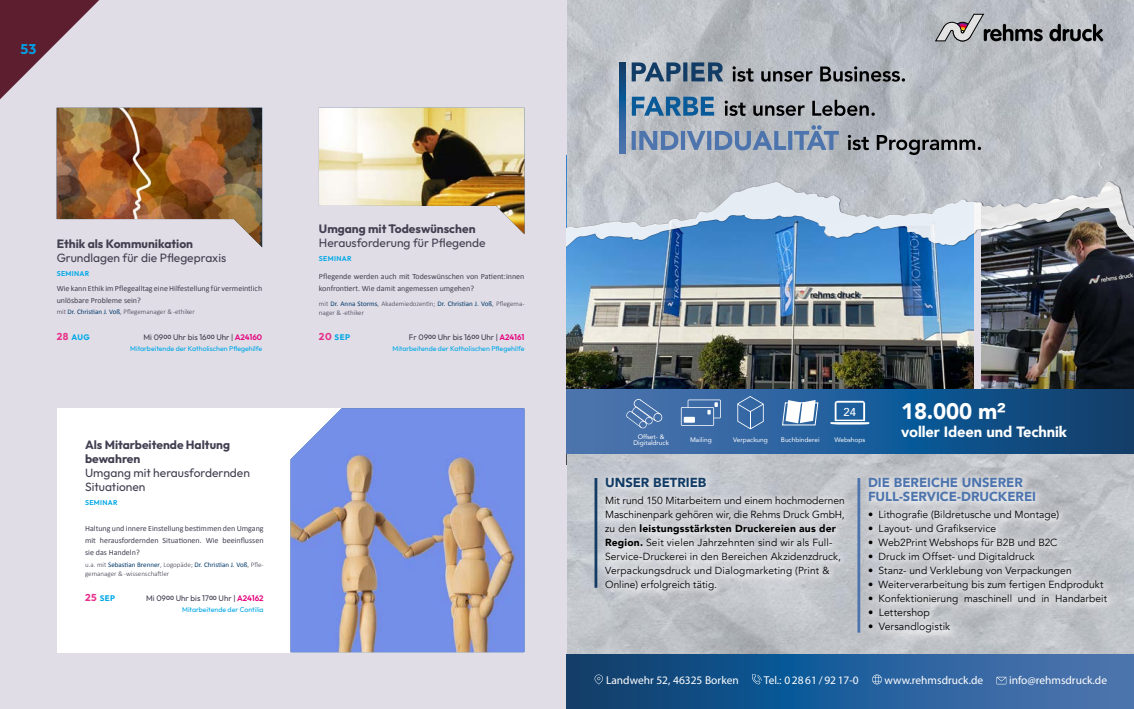
<style>
.page{position:relative;width:1134px;height:709px;background:#e0dde6}
.page>*{position:absolute;margin:0;border:0;box-sizing:border-box;transform-origin:0 0}
.t1{font:900 22.4px "Avenir";letter-spacing:-.01em;color:#fff}
.t2{font:900 14.9px "Avenir";letter-spacing:-.01em;color:#fff}
.t3{font:700 14px "Outfit";color:#009fe3}
.t4{font:900 13px/14px "Avenir";color:#4d74ad}
.t5{font:900 13px "Avenir";color:#123c65}
.t6{font:12px/14px "Outfit";color:#423f51}
.t7{font:700 12px/14px "Outfit";color:#423f51}
.t8{font:11.4px "Myriad Pro";color:#fff}
.t9{font:500 11.3px "Avenir";color:#fff}
.t10{font:10.5px "Avenir";letter-spacing:.005em;color:#000}
.t11{font:10.3px/14px "Avenir";letter-spacing:.005em;color:#000}
.t12{font:10.2px/13.8px "Avenir";letter-spacing:.015em;color:#000}
.t13{font:8px/12px "Calibri";color:#423f51}
.t14{font:8px "Outfit";color:#423f51}
.t15{font:700 8px "Outfit";letter-spacing:.05em;color:#00a8e7}
.t16{font:300 7px/9px "Calibri";color:#423f51}
.t17{font:7px "Outfit";color:#00a8e7}
.t18{font:600 7px "Outfit";letter-spacing:.05em;color:#00a8e7}
.t19{font:6.5px/6.5px "Avenir";color:#fff;text-align:center}
.s1{font-weight:400;color:#003869}
.s2{font-size:10px;color:#e8308a}
.s3{font-weight:600;color:#e6007d}
.s4{font-weight:900}
</style>
<div class="page">
<div style="left:57px;top:408px;width:467px;height:244px;background:#fff"></div>
<img style="left:291px;top:408px;width:233px;height:244px">
<svg style="left:0;top:0;width:262px;height:219px"></svg>
<img style="left:57px;top:108px;width:205px;height:139px">
<img style="left:319px;top:108px;width:205px;height:126px">
<img style="left:981px;top:155px;width:153px;height:235px">
<img style="left:567px;top:256px;width:406px;height:134px">
<img style="left:567px;top:453px;width:567px;height:201px">
<img style="left:567px;top:0;width:541px;height:181px">
<div style="left:567px;top:181px;width:567px;height:75px;background:#000;opacity:.6"></div>
<svg style="left:567px;top:181px;width:567px;height:73px"></svg>
<svg style="left:567px;top:654px;width:567px;height:55px;background:#245c95"></svg>
<svg style="left:594px;top:674px;width:9px;height:10px"></svg>
<svg style="left:752px;top:674px;width:10px;height:10px"></svg>
<svg style="left:872px;top:674px;width:10px;height:10px"></svg>
<svg style="left:996px;top:676px;width:10px;height:8px"></svg>
<svg style="left:619px;top:62px;width:6px;height:91px"></svg>
<svg style="left:848px;top:135px;width:133px;height:20px;background:#898c91"></svg>
<svg style="left:632px;top:125px;width:207px;height:25px;background:#8ea0b9"></svg>
<svg style="left:725px;top:100px;width:150px;height:16px;background:#7d8085"></svg>
<svg style="left:632px;top:97px;width:82px;height:19px;background:#5585aa"></svg>
<svg style="left:732px;top:66px;width:173px;height:16px;background:#7c7e83"></svg>
<svg style="left:632px;top:62px;width:91px;height:19px;background:#607890"></svg>
<svg style="left:1049px;top:24px;width:54px;height:17px"></svg>
<svg style="left:935px;top:14px;width:108px;height:27px;background:#999a9e"></svg>
<svg style="left:567px;top:390px;width:567px;height:63px;background:#225a92"></svg>
<svg style="left:626px;top:399px;width:37px;height:29px"></svg>
<svg style="left:681px;top:399px;width:40px;height:27px"></svg>
<svg style="left:737px;top:396px;width:27px;height:33px"></svg>
<svg style="left:781px;top:400px;width:38px;height:26px"></svg>
<svg style="left:830px;top:401px;width:40px;height:23px"></svg>
<div style="left:599px;top:471px;width:255px;height:129px;background:#fff;opacity:.7"></div>
<hr style="left:594px;top:479px;width:3px;height:107px;background:#123c65">
<div style="left:862px;top:471px;width:255px;height:171px;background:#fff;opacity:.7"></div>
<hr style="left:857px;top:479px;width:3px;height:152px;background:#4d74ad">
<h3 class="t3" style="left:21px;top:41px;width:17px">53</h3>
<p class="t7" style="left:57px;top:237px;width:138px">Ethik als Kommunikation</p>
<p class="t6" style="left:57px;top:251px;width:171px">Grundlagen für die Pflegepraxis</p>
<p class="t18" style="left:57px;top:269px;width:34px">SEMINAR</p>
<p class="t13" style="left:57px;top:282px;width:207px">Wie kann Ethik im Pflegealltag eine Hilfestellung für vermeintlich unlösbare Probleme sein?</p>
<p class="t16" style="left:57px;top:307px;width:140px">mit <span class="s1">Dr. Christian J. Voß</span>, Pflegemanager &amp; -ethiker</p>
<p class="t15" style="left:57px;top:332px;width:35px"><span class="s2">28</span> AUG</p>
<p class="t14" style="left:144px;top:333px;width:120px">Mi 09<sup>00</sup> Uhr bis 16<sup>00</sup> Uhr | <span class="s3">A24160</span></p>
<p class="t17" style="left:130px;top:344px;width:133px">Mitarbeitende der Katholischen Pflegehilfe</p>
<p class="t7" style="left:85px;top:437px;width:146px">Als Mitarbeitende Haltung bewahren</p>
<p class="t6" style="left:85px;top:465px;width:166px">Umgang mit herausfordernden<br>Situationen</p>
<p class="t18" style="left:85px;top:498px;width:34px">SEMINAR</p>
<p class="t13" style="left:85px;top:522px;width:180px;text-align:justify">Haltung und innere Einstellung bestimmen den Umgang mit herausfordernden Situationen. Wie beeinflussen sie das Handeln?</p>
<p class="t16" style="left:85px;top:559px;width:180px">u.a. mit <span class="s1">Sebastian Brenner</span>, Logopäde; <span class="s1">Dr. Christian J. Voß</span>, Pfle&shy;gemanager &amp; -wissenschaftler</p>
<p class="t15" style="left:85px;top:593px;width:32px"><span class="s2">25</span> SEP</p>
<p class="t14" style="left:146px;top:594px;width:119px">Mi 09<sup>00</sup> Uhr bis 17<sup>00</sup> Uhr | <span class="s3">A24162</span></p>
<p class="t17" style="left:182px;top:605px;width:83px">Mitarbeitende der Contilia</p>
<p class="t7" style="left:319px;top:222px;width:158px">Umgang mit Todeswünschen</p>
<p class="t6" style="left:319px;top:236px;width:168px">Herausforderung für Pflegende</p>
<p class="t18" style="left:319px;top:255px;width:34px">SEMINAR</p>
<p class="t13" style="left:319px;top:270px;width:207px">Pflegende werden auch mit Todeswünschen von Patient:innen konfrontiert. Wie damit angemessen umgehen?</p>
<p class="t16" style="left:319px;top:299px;width:207px">mit <span class="s1">Dr. Anna Storms</span>, Akademiedozentin; <span class="s1">Dr. Christian J. Voß</span>, Pflegema&shy;nager &amp; -ethiker</p>
<p class="t15" style="left:319px;top:333px;width:33px"><span class="s2">20</span> SEP</p>
<p class="t14" style="left:409px;top:333px;width:117px">Fr 09<sup>00</sup> Uhr bis 16<sup>00</sup> Uhr | <span class="s3">A24161</span></p>
<p class="t17" style="left:392px;top:345px;width:133px">Mitarbeitende der Katholischen Pflegehilfe</p>
<h1 class="t1" style="left:901px;top:392px;width:106px">18.000 m²</h1>
<h2 class="t2" style="left:901px;top:419px;width:167px">voller Ideen und Technik</h2>
<p class="t9" style="left:843px;top:402px;width:14px">24</p>
<p class="t19" style="left:633px;top:433px;width:37px">Offset- &amp;<br>Digitaldruck</p>
<p class="t19" style="left:690px;top:436px;width:23px">Mailing</p>
<p class="t19" style="left:733px;top:436px;width:36px">Verpackung</p>
<p class="t19" style="left:781px;top:436px;width:40px">Buchbinderei</p>
<p class="t19" style="left:834px;top:436px;width:32px">Webshops</p>
<p class="t5" style="left:605px;top:471px;width:103px">UNSER BETRIEB</p>
<p class="t11" style="left:605px;top:493px;width:241px">Mit rund 150 Mitarbeitern und einem hochmodernen Maschinenpark gehören wir, die Rehms Druck GmbH, zu den <span class="s4">leistungsstärksten Druckereien aus der Region.</span> Seit vielen Jahrzehnten sind wir als Full-Service-Druckerei in den Bereichen Akzidenzdruck,</p>
<p class="t12" style="left:605px;top:563px;width:226px">Verpackungsdruck und Dialogmarketing (Print &amp;<br>Online) erfolgreich tätig.</p>
<p class="t4" style="left:868px;top:475px;width:170px">DIE BEREICHE UNSERER<br>FULL-SERVICE-DRUCKEREI</p>
<p class="t11" style="left:868px;top:507px;width:193px">• Lithografie (Bildretusche und Montage)</p>
<p class="t11" style="left:868px;top:521px;width:130px">• Layout- und Grafikservice</p>
<p class="t11" style="left:868px;top:535px;width:191px">• Web2Print Webshops für B2B und B2C</p>
<p class="t11" style="left:868px;top:549px;width:168px">• Druck im Offset- und Digitaldruck</p>
<p class="t11" style="left:868px;top:563px;width:205px">• Stanz- und Verklebung von Verpackungen</p>
<p class="t11" style="left:868px;top:577px;width:237px">• Weiterverarbeitung bis zum fertigen Endprodukt</p>
<p class="t11" style="left:868px;top:591px;width:241px">• Konfektionierung maschinell und in Handarbeit</p>
<p class="t10" style="left:868px;top:606px;width:63px">• Lettershop</p>
<p class="t10" style="left:868px;top:620px;width:84px">• Versandlogistik</p>
<p class="t8" style="left:606px;top:673px;width:134px">Landwehr 52, 46325 Borken</p>
<p class="t8" style="left:764px;top:673px;width:96px">Tel.: 0 28 61/ 92 17-0</p>
<p class="t8" style="left:885px;top:673px;width:100px">www.rehmsdruck.de</p>
<p class="t8" style="left:1009px;top:673px;width:100px">info@rehmsdruck.de</p>
</div>
